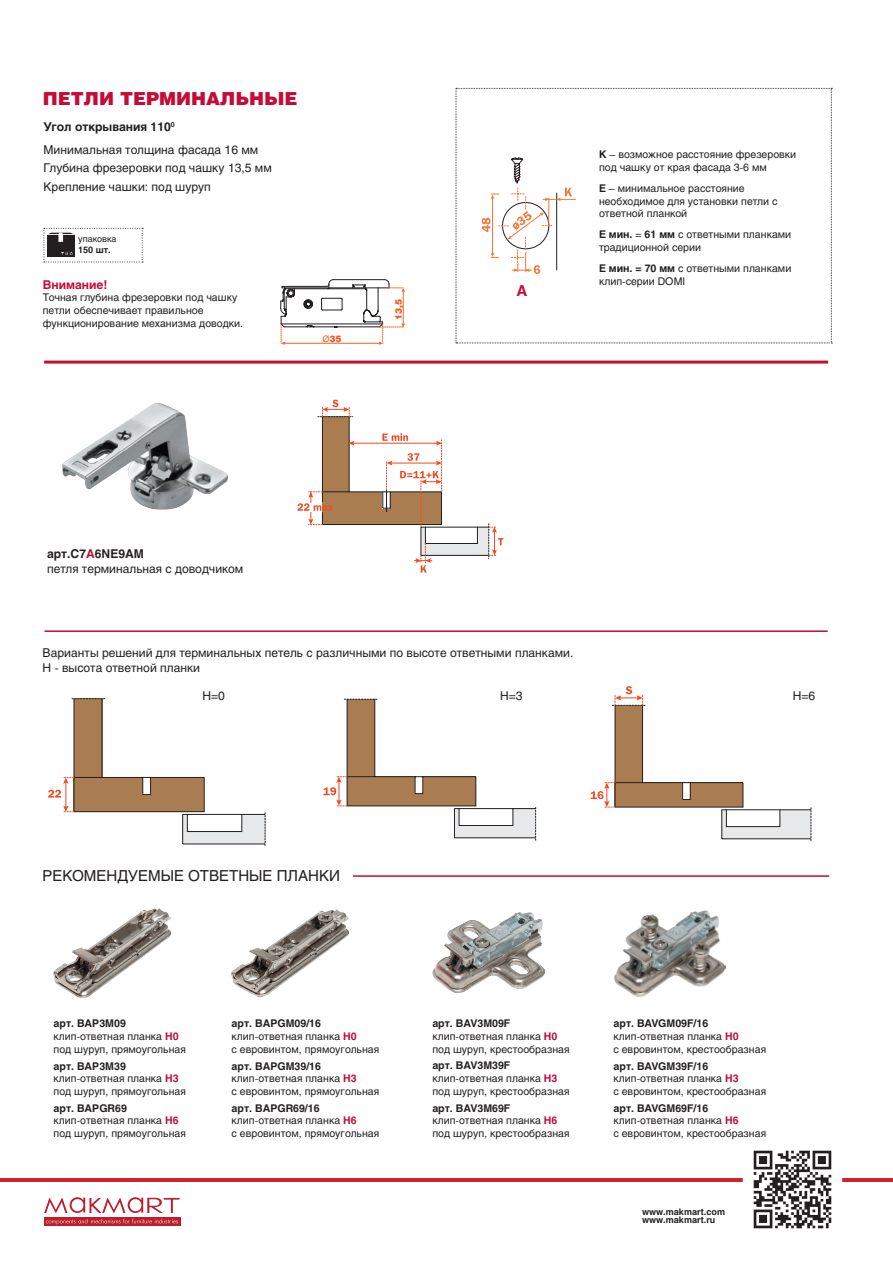
<style>
.page{position:relative;width:893px;height:1263px;background:#fff}
.page>*{position:absolute;margin:0;border:0;box-sizing:border-box;transform-origin:0 0}
.артикулы{font:900 18px "Helios";color:#c40c37}
.артикулы-2{font:15px "Helios";color:#231f20}
.артикулы-3{font:700 15px "Helios";color:#c40c37}
.артикулы-4{font:12px "Helios";color:#231f20}
.артикулы-5{font:700 12px "Helios";color:#231f20}
.артикулы-6{font:700 12px "Helios";color:#c40c37}
.артикулы-7{font:10.5px/12.6px "Helios";color:#231f20}
.артикулы-8{font:700 10.5px "Helios";color:#231f20}
.t1{font:700 9px/8.6px "Helios";color:#231f20}
.t2{font:9px "Helios";color:#231f20}
.t3{font:900 9px "Helios";color:#f15921}
.s1{font-family:"Arial";font-weight:400}
.s2{font-weight:700}
.s3{color:#c40c37}
.s4{font-weight:700;color:#c40c37}
</style>
<div class="page">
<hr style="left:0;top:1178px;width:893px;height:3px;background:#d1232a">
<img style="left:746px;top:1150px;width:93px;height:79px">
<div style="left:44px;top:1217px;width:136px;height:9px;background:#be1d2c"></div>
<svg style="left:46px;top:1219px;width:132px;height:5px"></svg>
<svg style="left:44px;top:1197px;width:136px;height:16px"></svg>
<hr style="left:44px;top:361px;width:784px;height:3px;background:#c40c37">
<img style="left:62px;top:403px;width:166px;height:107px">
<hr style="left:45px;top:630px;width:783px;height:2px;background:#c40c37">
<svg style="left:298px;top:400px;width:205px;height:173px"></svg>
<svg style="left:280px;top:279px;width:125px;height:66px"></svg>
<svg style="left:44px;top:228px;width:99px;height:35px"></svg>
<svg style="left:456px;top:88px;width:376px;height:256px"></svg>
<hr style="left:43px;top:875px;width:786px;height:2px;background:#c40c37">
<div style="left:43px;top:869px;width:310px;height:12px;background:#fff"></div>
<svg style="left:48px;top:698px;width:218px;height:147px"></svg>
<svg style="left:323px;top:698px;width:213px;height:142px"></svg>
<svg style="left:591px;top:686px;width:221px;height:154px"></svg>
<img style="left:54px;top:909px;width:116px;height:88px">
<img style="left:232px;top:909px;width:117px;height:87px">
<img style="left:432px;top:913px;width:112px;height:79px">
<img style="left:614px;top:910px;width:112px;height:87px">
<p class="артикулы" style="left:43px;top:88px;width:256px">ПЕТЛИ ТЕРМИНАЛЬНЫЕ</p>
<p class="артикулы-5" style="left:44px;top:119px;width:133px">Угол открывания 110<sup>0</sup></p>
<p class="артикулы-4" style="left:44px;top:142px;width:216px">Минимальная толщина фасада 16 мм</p>
<p class="артикулы-4" style="left:44px;top:161px;width:230px">Глубина фрезеровки под чашку 13,5 мм</p>
<p class="артикулы-4" style="left:44px;top:180px;width:169px">Крепление чашки: под шуруп</p>
<p class="t2" style="left:78px;top:234px;width:40px">упаковка</p>
<p class="t1" style="left:78px;top:246px;width:34px">150 шт.</p>
<p class="артикулы-6" style="left:43px;top:277px;width:66px">Внимание!</p>
<p class="артикулы-7" style="left:43px;top:291px;width:202px">Точная глубина фрезеровки под чашку петли обеспечивает правильное функционирование механизма доводки.</p>
<p class="t3" style="left:323px;top:333px;width:21px"><span class="s1">Ø</span>35</p>
<p class="t3" style="left:393px;top:319px;width:23px;rotate:-90deg">13,5</p>
<p class="артикулы-3" style="left:516px;top:282px;width:12px">А</p>
<p class="артикулы-7" style="left:599px;top:148px;width:199px"><span class="s2">К</span> – возможное расстояние фрезеровки под чашку от края фасада 3-6 мм</p>
<p class="артикулы-7" style="left:599px;top:182px;width:180px"><span class="s2">Е</span> – минимальное расстояние необходимое для установки петли с ответной планкой</p>
<p class="артикулы-7" style="left:599px;top:228px;width:194px"><span class="s2">Е мин.</span> = <span class="s2">61 мм</span> с ответными планками традиционной серии</p>
<p class="артикулы-7" style="left:599px;top:262px;width:194px"><span class="s2">Е мин. = 70 мм</span> с ответными планками клип-серии DOMI</p>
<p class="артикулы-5" style="left:47px;top:547px;width:98px">арт.C7<span class="s3">A</span>6NE9AM</p>
<p class="артикулы-4" style="left:47px;top:561px;width:198px">петля терминальная с доводчиком</p>
<p class="артикулы-4" style="left:43px;top:646px;width:532px">Варианты решений для терминальных петель с различными по высоте ответными планками.</p>
<p class="артикулы-4" style="left:43px;top:660px;width:159px">Н - высота ответной планки</p>
<p class="артикулы-4" style="left:202px;top:689px;width:24px">H=0</p>
<p class="артикулы-4" style="left:500px;top:689px;width:24px">H=3</p>
<p class="артикулы-4" style="left:793px;top:689px;width:24px">H=6</p>
<p class="артикулы-2" style="left:43px;top:867px;width:299px">РЕКОМЕНДУЕМЫЕ ОТВЕТНЫЕ ПЛАНКИ</p>
<p class="артикулы-8" style="left:54px;top:1017px;width:74px">арт. BAP3M09</p>
<p class="артикулы-7" style="left:54px;top:1030px;width:127px">клип-ответная планка <span class="s4">H0</span></p>
<p class="артикулы-7" style="left:54px;top:1042px;width:134px">под шуруп, прямоугольная</p>
<p class="артикулы-8" style="left:54px;top:1060px;width:74px">арт. BAP3M39</p>
<p class="артикулы-7" style="left:54px;top:1072px;width:127px">клип-ответная планка <span class="s4">H3</span></p>
<p class="артикулы-7" style="left:54px;top:1084px;width:134px">под шуруп, прямоугольная</p>
<p class="артикулы-8" style="left:54px;top:1102px;width:75px">арт. BAPGR69</p>
<p class="артикулы-7" style="left:54px;top:1114px;width:127px">клип-ответная планка <span class="s4">H6</span></p>
<p class="артикулы-7" style="left:54px;top:1127px;width:134px">под шуруп, прямоугольная</p>
<p class="артикулы-8" style="left:232px;top:1017px;width:91px">арт. BAPGM09/16</p>
<p class="артикулы-7" style="left:232px;top:1030px;width:127px">клип-ответная планка <span class="s4">H0</span></p>
<p class="артикулы-7" style="left:232px;top:1042px;width:149px">с евровинтом, прямоугольная</p>
<p class="артикулы-8" style="left:232px;top:1060px;width:91px">арт. BAPGM39/16</p>
<p class="артикулы-7" style="left:232px;top:1072px;width:127px">клип-ответная планка <span class="s4">H3</span></p>
<p class="артикулы-7" style="left:232px;top:1084px;width:149px">с евровинтом, прямоугольная</p>
<p class="артикулы-8" style="left:232px;top:1102px;width:90px">арт. BAPGR69/16</p>
<p class="артикулы-7" style="left:232px;top:1114px;width:127px">клип-ответная планка <span class="s4">H6</span></p>
<p class="артикулы-7" style="left:232px;top:1127px;width:149px">с евровинтом, прямоугольная</p>
<p class="артикулы-8" style="left:432px;top:1017px;width:80px">арт. BAV3M09F</p>
<p class="артикулы-7" style="left:432px;top:1030px;width:127px">клип-ответная планка <span class="s4">H0</span></p>
<p class="артикулы-7" style="left:432px;top:1042px;width:139px">под шуруп, крестообразная</p>
<p class="артикулы-8" style="left:432px;top:1060px;width:80px">арт. BAV3M39F</p>
<p class="артикулы-7" style="left:432px;top:1072px;width:127px">клип-ответная планка <span class="s4">H3</span></p>
<p class="артикулы-7" style="left:432px;top:1084px;width:139px">под шуруп, крестообразная</p>
<p class="артикулы-8" style="left:432px;top:1102px;width:80px">арт. BAV3M69F</p>
<p class="артикулы-7" style="left:432px;top:1114px;width:127px">клип-ответная планка <span class="s4">H6</span></p>
<p class="артикулы-7" style="left:432px;top:1126px;width:139px">под шуруп, крестообразная</p>
<p class="артикулы-8" style="left:613px;top:1017px;width:96px">арт. BAVGM09F/16</p>
<p class="артикулы-7" style="left:613px;top:1030px;width:127px">клип-ответная планка <span class="s4">H0</span></p>
<p class="артикулы-7" style="left:613px;top:1042px;width:154px">с евровинтом, крестообразная</p>
<p class="артикулы-8" style="left:613px;top:1060px;width:96px">арт. BAVGM39F/16</p>
<p class="артикулы-7" style="left:613px;top:1072px;width:127px">клип-ответная планка <span class="s4">H3</span></p>
<p class="артикулы-7" style="left:613px;top:1084px;width:154px">с евровинтом, крестообразная</p>
<p class="артикулы-8" style="left:613px;top:1102px;width:96px">арт. BAVGM69F/16</p>
<p class="артикулы-7" style="left:613px;top:1114px;width:127px">клип-ответная планка <span class="s4">H6</span></p>
<p class="артикулы-7" style="left:613px;top:1127px;width:154px">с евровинтом, крестообразная</p>
<p class="t1" style="left:642px;top:1207px;width:84px">www.makmart.com www.makmart.ru</p>
</div>
